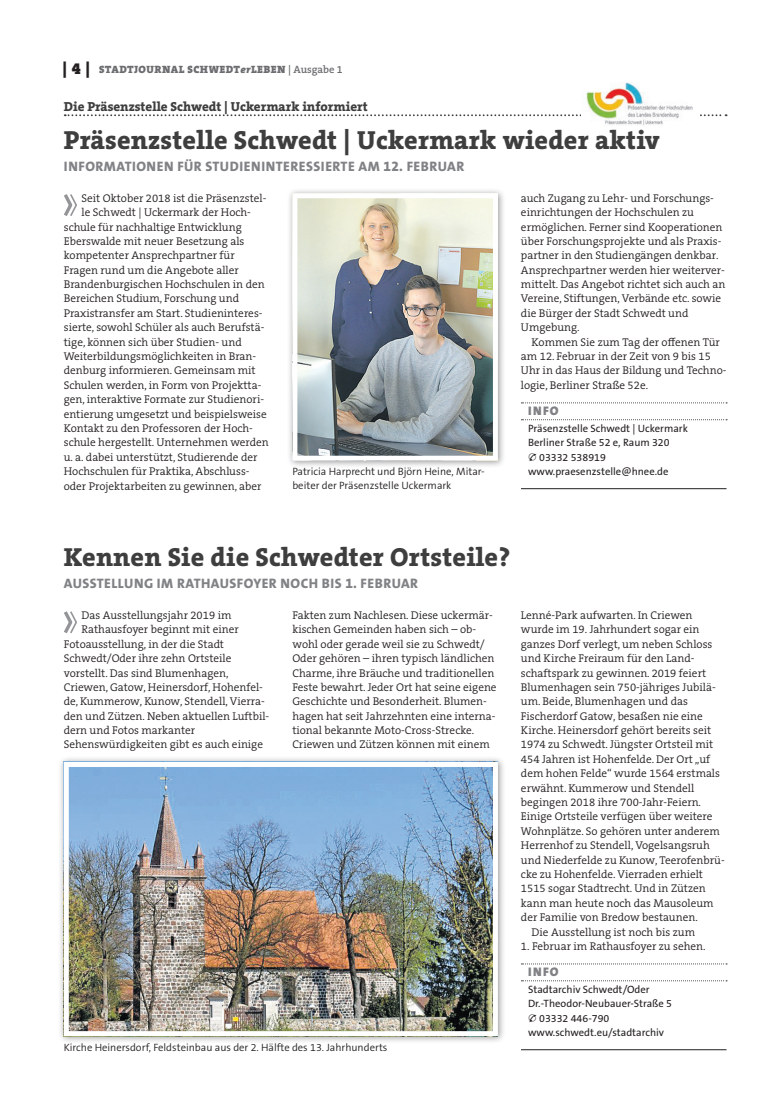
<style>
.page{position:relative;width:762px;height:1117px;background:#fff}
.page>*{position:absolute;margin:0;border:0;box-sizing:border-box;transform-origin:0 0}
.t1{font:800 26.25px "The Serif B W8";letter-spacing:.01em;color:#3e3e3f}
.t2{font:800 13.75px "The Sans B W8";letter-spacing:.035em;color:#808285}
.t3{font:800 13.12px "The Serif B W8";color:#3e3e3f}
.t4{font:900 12.5px "The Sans B W9";letter-spacing:.11em;color:#808285}
.t5{font:300 11.25px/14.4px "The Serif B W4";color:#231f20}
.t6{font:10.62px "The Sans B W5 Plain";color:#231f20}
.t7{font:300 10.62px "The Sans B W4";color:#231f20}
.t8{font:900 10.62px "The Serif B W9";letter-spacing:.045em;color:#6c6d70}
.s1{font-size:16.25px;color:#231f20}
.s2{font-style:italic}
.s3{font-family:"The Serif B W6";font-weight:600}
</style>
<div class="page">
<svg style="left:65px;top:114px;width:661px;height:2px"></svg>
<img style="left:581px;top:82px;width:116px;height:43px">
<svg style="left:521px;top:402px;width:206px;height:1px"></svg>
<svg style="left:521px;top:419px;width:206px;height:1px"></svg>
<hr style="left:521px;top:488px;width:205px;height:1px;background:#231f20">
<div style="left:287px;top:187px;width:219px;height:281px;background:#231f20;opacity:.45"></div>
<img style="left:298px;top:199px;width:194px;height:255px">
<div style="left:292px;top:193px;width:206px;height:267px;border:5px solid #fff"></div>
<svg style="left:64px;top:194px;width:13px;height:22px"></svg>
<svg style="left:521px;top:963px;width:206px;height:1px"></svg>
<svg style="left:521px;top:980px;width:206px;height:1px"></svg>
<hr style="left:521px;top:1048px;width:205px;height:1px;background:#231f20">
<div style="left:58px;top:756px;width:448px;height:287px;background:#231f20;opacity:.45"></div>
<img style="left:70px;top:767px;width:422px;height:262px">
<div style="left:64px;top:761px;width:434px;height:274px;border:5px solid #fff"></div>
<svg style="left:64px;top:611px;width:13px;height:23px"></svg>
<p class="t8" style="left:63px;top:63px;width:282px"><span class="s1">| 4 |</span> STADTJOURNAL SCHWEDT<span class="s2">er</span>LEBEN <span class="s3">| Ausgabe 1</span></p>
<p class="t3" style="left:64px;top:97px;width:305px">Die Präsenzstelle Schwedt | Uckermark informiert</p>
<h1 class="t1" style="left:64px;top:123px;width:597px">Präsenzstelle Schwedt | Uckermark wieder aktiv</h1>
<p class="t2" style="left:64px;top:157px;width:402px">INFORMATIONEN FÜR STUDIENINTERESSIERTE AM 12. FEBRUAR</p>
<p class="t5" style="left:82px;top:191px;width:186px">Seit Oktober 2018 ist die Präsenzstel-</p>
<p class="t5" style="left:82px;top:205px;width:171px">le Schwedt | Uckermark der Hoch-</p>
<p class="t5" style="left:64px;top:219px;width:179px">schule für nachhaltige Entwicklung</p>
<p class="t5" style="left:64px;top:234px;width:182px">Eberswalde mit neuer Besetzung als</p>
<p class="t5" style="left:64px;top:248px;width:172px">kompetenter Ansprechpartner für</p>
<p class="t5" style="left:64px;top:263px;width:176px">Fragen rund um die Angebote aller</p>
<p class="t5" style="left:64px;top:277px;width:202px">Brandenburgischen Hochschulen in den</p>
<p class="t5" style="left:64px;top:291px;width:177px">Bereichen Studium, Forschung und</p>
<p class="t5" style="left:64px;top:306px;width:200px">Praxistransfer am Start. Studieninteres-</p>
<p class="t5" style="left:64px;top:320px;width:202px">sierte, sowohl Schüler als auch Berufstä-</p>
<p class="t5" style="left:64px;top:334px;width:180px">tige, können sich über Studien- und</p>
<p class="t5" style="left:64px;top:349px;width:194px">Weiterbildungsmöglichkeiten in Bran-</p>
<p class="t5" style="left:64px;top:363px;width:193px">denburg informieren. Gemeinsam mit</p>
<p class="t5" style="left:64px;top:378px;width:199px">Schulen werden, in Form von Projektta-</p>
<p class="t5" style="left:64px;top:392px;width:202px">gen, interaktive Formate zur Studienori-</p>
<p class="t5" style="left:64px;top:406px;width:204px">entierung umgesetzt und beispielsweise</p>
<p class="t5" style="left:64px;top:421px;width:191px">Kontakt zu den Professoren der Hoch-</p>
<p class="t5" style="left:64px;top:435px;width:206px">schule hergestellt. Unternehmen werden</p>
<p class="t5" style="left:64px;top:449px;width:195px">u. a. dabei unterstützt, Studierende der</p>
<p class="t5" style="left:64px;top:464px;width:187px">Hochschulen für Praktika, Abschluss-</p>
<p class="t5" style="left:64px;top:478px;width:199px">oder Projektarbeiten zu gewinnen, aber</p>
<p class="t5" style="left:521px;top:191px;width:206px">auch Zugang zu Lehr- und Forschungs&shy;einrichtungen der Hochschulen zu ermöglichen. Ferner sind Kooperationen über Forschungsprojekte und als Praxis&shy;partner in den Studiengängen denkbar.<br>Ansprechpartner werden hier weiterver&shy;mittelt. Das Angebot richtet sich auch an Vereine, Stiftungen, Verbände etc. sowie die Bürger der Stadt Schwedt und Umgebung.</p>
<p class="t5" style="left:521px;top:334px;width:207px;text-indent:11px">Kommen Sie zum Tag der offenen Tür am 12. Februar in der Zeit von 9 bis 15<br>Uhr in das Haus der Bildung und Techno&shy;logie, Berliner Straße 52e.</p>
<p class="t4" style="left:528px;top:402px;width:32px">INFO</p>
<p class="t6" style="left:528px;top:421px;width:161px">Präsenzstelle Schwedt | Uckermark</p>
<p class="t6" style="left:528px;top:436px;width:143px">Berliner Straße 52 e, Raum 320</p>
<p class="t6" style="left:539px;top:450px;width:68px">03332 538919</p>
<p class="t7" style="left:292px;top:464px;width:194px">Patricia Harprecht und Björn Heine, Mitar-</p>
<p class="t6" style="left:528px;top:464px;width:142px">www.praesenzstelle@hnee.de</p>
<p class="t7" style="left:292px;top:479px;width:161px">beiter der Präsenzstelle Uckermark</p>
<h1 class="t1" style="left:64px;top:540px;width:448px">Kennen Sie die Schwedter Ortsteile?</h1>
<p class="t2" style="left:64px;top:574px;width:356px">AUSSTELLUNG IM RATHAUSFOYER NOCH BIS 1. FEBRUAR</p>
<p class="t5" style="left:82px;top:608px;width:151px">Das Ausstellungsjahr 2019 im</p>
<p class="t5" style="left:82px;top:622px;width:159px">Rathausfoyer beginnt mit einer</p>
<p class="t5" style="left:64px;top:636px;width:162px">Fotoausstellung, in der die Stadt</p>
<p class="t5" style="left:64px;top:651px;width:169px">Schwedt/Oder ihre zehn Ortsteile</p>
<p class="t5" style="left:64px;top:665px;width:166px">vorstellt. Das sind Blumenhagen,</p>
<p class="t5" style="left:64px;top:679px;width:201px">Criewen, Gatow, Heinersdorf, Hohenfel-</p>
<p class="t5" style="left:64px;top:694px;width:202px">de, Kummerow, Kunow, Stendell, Vierra-</p>
<p class="t5" style="left:64px;top:708px;width:207px">den und Zützen. Neben aktuellen Luftbil-</p>
<p class="t5" style="left:64px;top:723px;width:133px">dern und Fotos markanter</p>
<p class="t5" style="left:64px;top:737px;width:201px">Sehenswürdigkeiten gibt es auch einige</p>
<p class="t5" style="left:292px;top:608px;width:206px">Fakten zum Nachlesen. Diese uckermär&shy;kischen Gemeinden haben sich – ob&shy;wohl oder gerade weil sie zu Schwedt/ Oder gehören – ihren typisch ländlichen Charme, ihre Bräuche und traditionellen Feste bewahrt. Jeder Ort hat seine eigene Geschichte und Besonderheit. Blumen&shy;hagen hat seit Jahrzehnten eine interna&shy;tional bekannte Moto-Cross-Strecke.<br>Criewen und Zützen können mit einem</p>
<p class="t5" style="left:521px;top:608px;width:173px">Lenné-Park aufwarten. In Criewen</p>
<p class="t5" style="left:521px;top:622px;width:180px">wurde im 19. Jahrhundert sogar ein</p>
<p class="t5" style="left:521px;top:636px;width:193px">ganzes Dorf verlegt, um neben Schloss</p>
<p class="t5" style="left:521px;top:651px;width:175px">und Kirche Freiraum für den Land-</p>
<p class="t5" style="left:521px;top:665px;width:187px">schaftspark zu gewinnen. 2019 feiert</p>
<p class="t5" style="left:521px;top:679px;width:196px">Blumenhagen sein 750-jähriges Jubilä-</p>
<p class="t5" style="left:521px;top:694px;width:169px">um. Beide, Blumenhagen und das</p>
<p class="t5" style="left:521px;top:708px;width:183px">Fischerdorf Gatow, besaßen nie eine</p>
<p class="t5" style="left:521px;top:723px;width:192px">Kirche. Heinersdorf gehört bereits seit</p>
<p class="t5" style="left:521px;top:737px;width:194px">1974 zu Schwedt. Jüngster Ortsteil mit</p>
<p class="t5" style="left:521px;top:751px;width:191px">454 Jahren ist Hohenfelde. Der Ort „uf</p>
<p class="t5" style="left:521px;top:766px;width:201px">dem hohen Felde“ wurde 1564 erstmals</p>
<p class="t5" style="left:521px;top:780px;width:175px">erwähnt. Kummerow und Stendell</p>
<p class="t5" style="left:521px;top:794px;width:182px">begingen 2018 ihre 700-Jahr-Feiern.</p>
<p class="t5" style="left:521px;top:809px;width:193px">Einige Ortsteile verfügen über weitere</p>
<p class="t5" style="left:521px;top:823px;width:200px">Wohnplätze. So gehören unter anderem</p>
<p class="t5" style="left:521px;top:838px;width:190px">Herrenhof zu Stendell, Vogelsangsruh</p>
<p class="t5" style="left:521px;top:852px;width:205px">und Niederfelde zu Kunow, Teerofenbrü-</p>
<p class="t5" style="left:521px;top:866px;width:184px">cke zu Hohenfelde. Vierraden erhielt</p>
<p class="t5" style="left:521px;top:881px;width:186px">1515 sogar Stadtrecht. Und in Zützen</p>
<p class="t5" style="left:521px;top:895px;width:194px">kann man heute noch das Mausoleum</p>
<p class="t5" style="left:521px;top:909px;width:178px">der Familie von Bredow bestaunen.</p>
<p class="t5" style="left:531px;top:924px;width:165px">Die Ausstellung ist noch bis zum</p>
<p class="t5" style="left:521px;top:938px;width:186px">1. Februar im Rathausfoyer zu sehen.</p>
<p class="t4" style="left:528px;top:963px;width:32px">INFO</p>
<p class="t6" style="left:528px;top:982px;width:123px">Stadtarchiv Schwedt/Oder</p>
<p class="t6" style="left:528px;top:996px;width:145px">Dr.-Theodor-Neubauer-Straße 5</p>
<p class="t6" style="left:539px;top:1011px;width:72px">03332 446-790</p>
<p class="t6" style="left:528px;top:1025px;width:137px">www.schwedt.eu/stadtarchiv</p>
<p class="t7" style="left:64px;top:1039px;width:325px">Kirche Heinersdorf, Feldsteinbau aus der 2. Hälfte des 13. Jahrhunderts</p>
</div>
